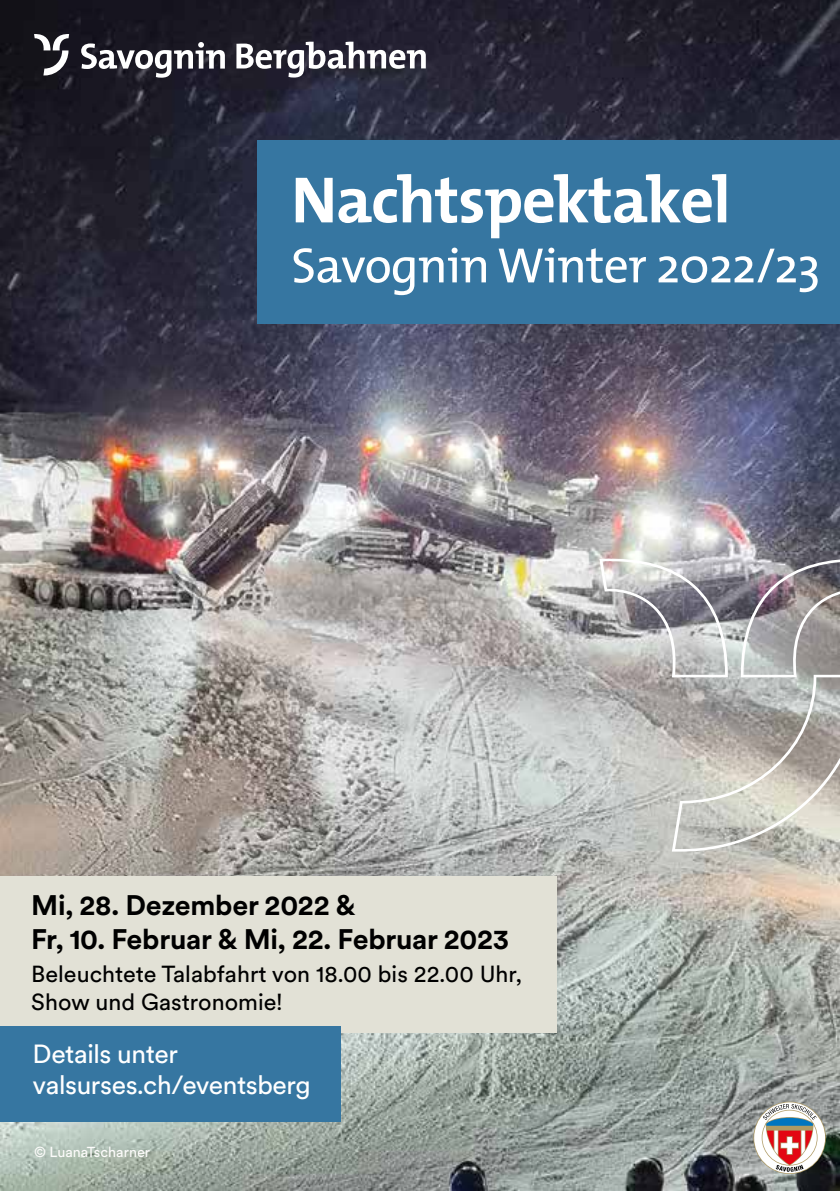
<style>
.page{position:relative;width:840px;height:1191px;background:#fff}
.page>*{position:absolute;margin:0;border:0;box-sizing:border-box;transform-origin:0 0}
.t1{font:700 66px "The Mix";letter-spacing:-.02em;color:#fff}
.t2{font:50px "The Mix";letter-spacing:-.02em;color:#fff}
.t3{font:700 28px/33.6px "Circulargraubuenden";letter-spacing:-.01em;color:#000}
.t4{font:26px/31.2px "Circulargraubuenden";letter-spacing:-.015em;color:#fff}
.t5{font:23px/27.6px "Circulargraubuenden";color:#000}
.t6{font:14.4px "Circulargraubuenden";color:#fdfcfb}
</style>
<div class="page">
<img style="left:0;top:0;width:839px;height:1191px">
<div style="left:257px;top:140px;width:582px;height:184px;background:#3676a1"></div>
<div style="left:0;top:876px;width:556px;height:156px;background:#e2e1d6"></div>
<div style="left:0;top:1026px;width:340px;height:95px;background:#3676a1"></div>
<svg style="left:599px;top:558px;width:240px;height:293px;background:#b4b2b0"></svg>
<svg style="left:34px;top:34px;width:35px;height:41px"></svg>
<svg style="left:81px;top:42px;width:144px;height:36px"></svg>
<svg style="left:236px;top:42px;width:189px;height:36px"></svg>
<svg style="left:753px;top:1101px;width:72px;height:73px"></svg>
<svg style="left:753px;top:1102px;width:71px;height:71px"></svg>
<svg style="left:761px;top:1104px;width:56px;height:67px"></svg>
<h1 class="t1" style="left:291px;top:145px;width:441px">Nachtspektakel</h1>
<h2 class="t2" style="left:291px;top:224px;width:530px">Savognin Winter 2022/23</h2>
<p class="t3" style="left:31px;top:887px;width:479px">Mi, 28. Dezember 2022 &amp;<br>Fr, 10. Februar &amp; Mi, 22. Februar 2023</p>
<p class="t5" style="left:31px;top:959px;width:492px">Beleuchtete Talabfahrt von 18.00 bis 22.00 Uhr,<br>Show und Gastronomie!</p>
<p class="t4" style="left:33px;top:1037px;width:279px">Details unter valsurses.ch/eventsberg</p>
<p class="t6" style="left:34px;top:1142px;width:117px">© LuanaTscharner</p>
</div>
